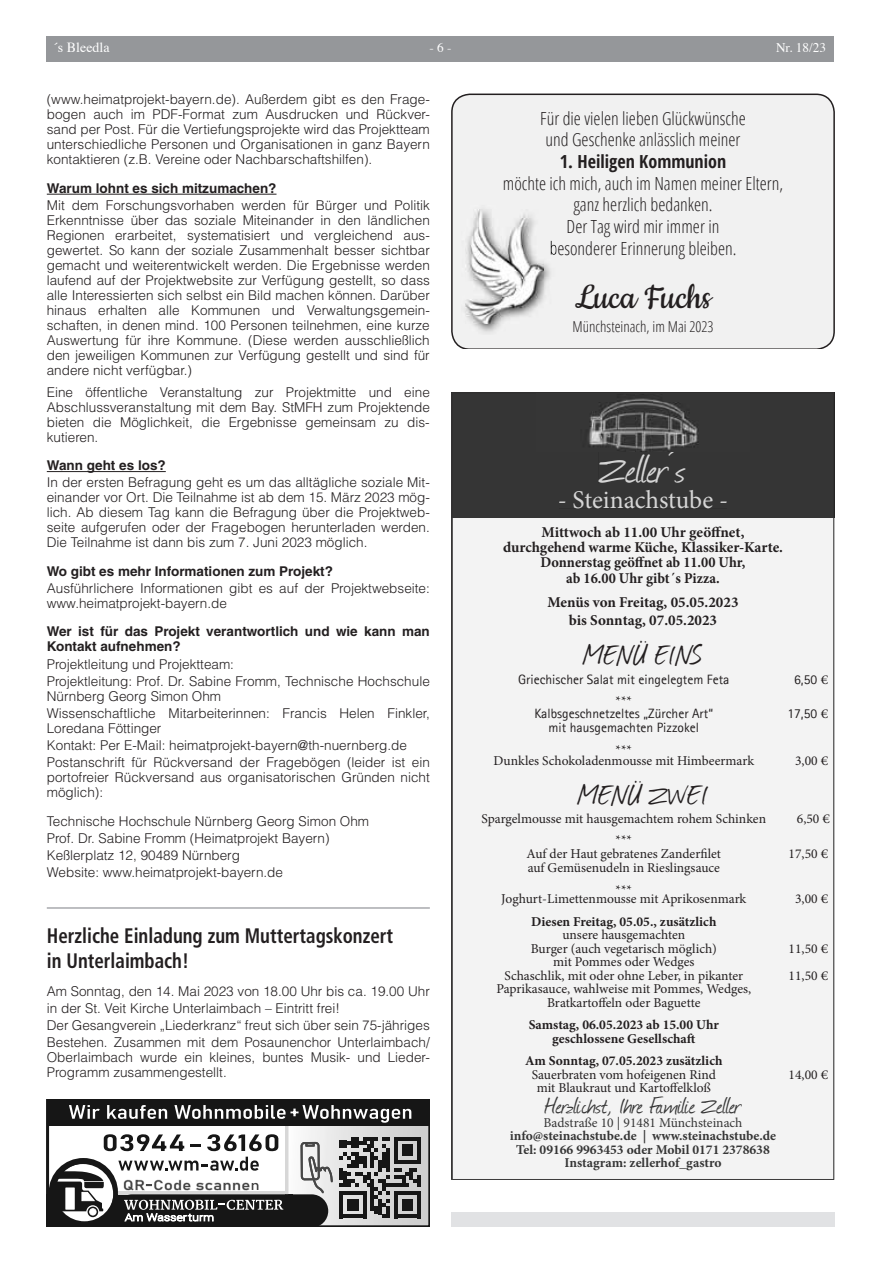
<style>
.page{position:relative;width:881px;height:1263px;background:#fff}
.page>*{position:absolute;margin:0;border:0;box-sizing:border-box;transform-origin:0 0}
.t1{font:46.65px "Journal";letter-spacing:-.025em;color:#d6d6d6}
.t2{font:40.65px "Cookie";color:#231f20}
.t3{font:33px "Journal";color:#231f20}
.t4{font:27px "Journal";letter-spacing:-.005em;color:#363636}
.t5{font:25.5px "Minion Pro";letter-spacing:-.005em;color:#d6d6d6}
.t6{font:700 condensed 21px/25.2px "Frutiger LT";color:#231f20;scale:.9 1}
.t7{font:300 condensed 18px/21.6px "Open Sans";color:#231f20}
.t8{font:700 condensed 18px "Open Sans";color:#231f20}
.t9{font:700 15px/15px "Minion Pro";color:#231f20;text-align:center}
.t10{font:300 condensed 15px "Open Sans";color:#231f20}
.t11{font:13.95px "Times";color:#fff}
.t12{font:300 13.5px/15px "Helvetica LT";color:#231f20}
.t13{font:13.5px/13.5px "Minion Pro";color:#231f20;text-align:center}
.t14{font:700 13.5px/15px "Helvetica LT";color:#231f20}
.t15{font:700 13.5px/13.5px "Minion Pro";color:#231f20;text-align:center}
.t16{font:700 13.5px/13.5px "Minion Pro";color:#363636;text-align:center}
.t17{font:13.5px "Agfa Rotis Sans Serif";color:#231f20}
.t18{font:13.5px "Minion Pro";color:#363636}
.t19{font:13.2px "Times";color:#fff}
.s1{font-family:"Minion Pro"}
</style>
<div class="page">
<div style="left:47px;top:36px;width:786px;height:26px;background:#95979a"></div>
<hr style="left:47px;top:194px;width:229px;height:1px;background:#231f20">
<hr style="left:47px;top:471px;width:119px;height:1px;background:#231f20">
<hr style="left:47px;top:907px;width:382px;height:2px;background:#a8a9ad">
<svg style="left:451px;top:392px;width:382px;height:788px;fill:#f3f3f3"></svg>
<div style="left:544px;top:1096px;width:197px;height:20px;background:#f3f3f3"></div>
<div style="left:543px;top:1116px;width:199px;height:14px;background:#f3f3f3"></div>
<div style="left:510px;top:1130px;width:265px;height:13px;background:#f3f3f3"></div>
<div style="left:516px;top:1144px;width:253px;height:10px;background:#f3f3f3"></div>
<div style="left:565px;top:1158px;width:155px;height:12px;background:#f3f3f3"></div>
<svg style="left:47px;top:1100px;width:382px;height:127px"></svg>
<div style="left:116px;top:1194px;width:212px;height:33px;background:#161616;border-radius:17px"></div>
<svg style="left:56px;top:1100px;width:373px;height:126px"></svg>
<div style="left:451px;top:94px;width:382px;height:254px;background:#f1f1f1"></div>
<img style="left:461px;top:205px;width:94px;height:130px">
<img style="left:550px;top:241px;width:5px;height:18px">
<img style="left:465px;top:210px;width:78px;height:113px">
<div style="left:451px;top:1212px;width:382px;height:15px;background:#e1e2e4"></div>
<p class="t11" style="left:53px;top:34px;width:58px">´s Bleedla</p>
<p class="t19" style="left:429px;top:35px;width:24px">- 6 -</p>
<p class="t19" style="left:775px;top:35px;width:52px">Nr. 18/23</p>
<p class="t12" style="left:47px;top:92px;width:384px;text-align:justify">(www.heimatprojekt-bayern.de). Außerdem gibt es den Frage&shy;bogen auch im PDF-Format zum Ausdrucken und Rückver&shy;sand per Post. Für die Vertiefungsprojekte wird das Projektteam unterschiedliche Personen und Organisationen in ganz Bayern kontaktieren (z.B. Vereine oder Nachbarschaftshilfen).</p>
<p class="t14" style="left:47px;top:180px;width:231px">Warum lohnt es sich mitzumachen?</p>
<p class="t12" style="left:47px;top:198px;width:384px;text-align:justify">Mit dem Forschungsvorhaben werden für Bürger und Politik Erkenntnisse über das soziale Miteinander in den ländlichen Regionen erarbeitet, systematisiert und vergleichend aus&shy;gewertet. So kann der soziale Zusammenhalt besser sichtbar gemacht und weiterentwickelt werden. Die Ergebnisse werden laufend auf der Projektwebsite zur Verfügung gestellt, so dass alle Interessierten sich selbst ein Bild machen können. Darüber hinaus erhalten alle Kommunen und Verwaltungsgemein&shy;schaften, in denen mind. 100 Personen teilnehmen, eine kurze Auswertung für ihre Kommune. (Diese werden ausschließlich den jeweiligen Kommunen zur Verfügung gestellt und sind für andere nicht verfügbar.)</p>
<p class="t12" style="left:47px;top:384px;width:384px;text-align:justify">Eine öffentliche Veranstaltung zur Projektmitte und eine Abschlussveranstaltung mit dem Bay. StMFH zum Projektende bieten die Möglichkeit, die Ergebnisse gemeinsam zu dis&shy;kutieren.</p>
<p class="t14" style="left:47px;top:458px;width:120px">Wann geht es los?</p>
<p class="t12" style="left:47px;top:475px;width:384px;text-align:justify">In der ersten Befragung geht es um das alltägliche soziale Mit&shy;einander vor Ort. Die Teilnahme ist ab dem 15. März 2023 mög&shy;lich. Ab diesem Tag kann die Befragung über die Projektweb&shy;seite aufgerufen oder der Fragebogen herunterladen werden.<br>Die Teilnahme ist dann bis zum 7. Juni 2023 möglich.</p>
<p class="t14" style="left:47px;top:563px;width:287px">Wo gibt es mehr Informationen zum Projekt?</p>
<p class="t12" style="left:47px;top:580px;width:384px">Ausführlichere Informationen gibt es auf der Projektwebseite: www.heimatprojekt-bayern.de</p>
<p class="t14" style="left:47px;top:624px;width:384px">Wer ist für das Projekt verantwortlich und wie kann man<br>Kontakt aufnehmen?</p>
<p class="t12" style="left:47px;top:655px;width:384px;line-height:17.1px">Projektleitung und Projektteam:<br>Projektleitung: Prof. Dr. Sabine Fromm, Technische Hochschule</p>
<p class="t12" style="left:47px;top:687px;width:384px;line-height:17.1px">Nürnberg Georg Simon Ohm<br>Wissenschaftliche Mitarbeiterinnen: Francis Helen Finkler,</p>
<p class="t12" style="left:47px;top:719px;width:384px;line-height:17.1px">Loredana Föttinger<br>Kontakt: Per E-Mail: heimatprojekt-bayern@th-nuernberg.de<br>Postanschrift für Rückversand der Fragebögen (leider ist ein</p>
<p class="t12" style="left:47px;top:770px;width:384px">portofreier Rückversand aus organisatorischen Gründen nicht möglich):</p>
<p class="t12" style="left:47px;top:812px;width:324px;line-height:17.1px">Technische Hochschule Nürnberg Georg Simon Ohm Prof. Dr. Sabine Fromm (Heimatprojekt Bayern)<br>Keßlerplatz 12, 90489 Nürnberg<br>Website: www.heimatprojekt-bayern.de</p>
<h3 class="t6" style="left:47px;top:923px;width:386px">Herzliche Einladung zum Muttertagskonzert in Unterlaimbach!</h3>
<p class="t12" style="left:47px;top:982px;width:384px;line-height:17.1px">Am Sonntag, den 14. Mai 2023 von 18.00 Uhr bis ca. 19.00 Uhr in der St. Veit Kirche Unterlaimbach – Eintritt frei!<br>Der Gesangverein „Liederkranz“ freut sich über sein 75-jähriges Bestehen. Zusammen mit dem Posaunenchor Unterlaimbach/</p>
<p class="t12" style="left:47px;top:1050px;width:384px">Oberlaimbach wurde ein kleines, buntes Musik- und Lieder-<br>Programm zusammengestellt.</p>
<h3 class="t7" style="left:540px;top:107px;width:207px">Für die vielen lieben Glückwünsche und Geschenke anlässlich meiner</h3>
<h3 class="t8" style="left:559px;top:149px;width:168px">1. Heiligen Kommunion</h3>
<h3 class="t7" style="left:502px;top:172px;width:282px;text-align:center">möchte ich mich, auch im Namen meiner Eltern, ganz herzlich bedanken.<br>Der Tag wird mir immer in<br>besonderer Erinnerung bleiben.</h3>
<h2 class="t2" style="left:574px;top:276px;width:138px">Luca Fuchs</h2>
<p class="t10" style="left:572px;top:316px;width:142px">Münchsteinach, im Mai 2023</p>
<h1 class="t1" style="left:600px;top:438px;width:87px">Zeller´s</h1>
<h3 class="t5" style="left:557px;top:483px;width:172px">- Steinachstube -</h3>
<p class="t9" style="left:503px;top:525px;width:281px">Mittwoch ab 11.00 Uhr geöffnet, durchgehend warme Küche, Klassiker-Karte.<br>Donnerstag geöffnet ab 11.00 Uhr,<br>ab 16.00 Uhr gibt´s Pizza.</p>
<p class="t9" style="left:547px;top:592px;width:192px;line-height:18px">Menüs von Freitag, 05.05.2023 bis Sonntag, 07.05.2023</p>
<h3 class="t3" style="left:583px;top:633px;width:120px">MENÜ EINS</h3>
<p class="t17" style="left:518px;top:671px;width:213px">Griechischer Salat mit eingelegtem Feta</p>
<p class="t17" style="left:793px;top:671px;width:36px">6,50 <span class="s1">€</span></p>
<p class="t13" style="left:615px;top:694px;width:18px">***</p>
<p class="t17" style="left:534px;top:706px;width:180px">Kalbsgeschnetzeltes „Zürcher Art“</p>
<p class="t17" style="left:787px;top:706px;width:43px">17,50 <span class="s1">€</span></p>
<p class="t17" style="left:548px;top:719px;width:152px">mit hausgemachten Pizzokel</p>
<p class="t13" style="left:493px;top:745px;width:262px;line-height:10.5px">***<br>Dunkles Schokoladenmousse mit Himbeermark</p>
<p class="t13" style="left:794px;top:754px;width:35px">3,00 €</p>
<h3 class="t3" style="left:578px;top:772px;width:130px">MENÜ ZWEI</h3>
<p class="t13" style="left:481px;top:812px;width:286px">Spargelmousse mit hausgemachtem rohem Schinken</p>
<p class="t13" style="left:796px;top:812px;width:35px">6,50 €</p>
<p class="t13" style="left:526px;top:833px;width:196px">***<br>Auf der Haut gebratenes Zanderfilet</p>
<p class="t13" style="left:788px;top:847px;width:41px">17,50 €</p>
<p class="t13" style="left:527px;top:856px;width:194px;line-height:22.5px">auf Gemüsenudeln in Rieslingsauce ***</p>
<p class="t13" style="left:501px;top:892px;width:246px">Joghurt-Limettenmousse mit Aprikosenmark</p>
<p class="t13" style="left:794px;top:892px;width:35px">3,00 €</p>
<p class="t15" style="left:531px;top:914px;width:187px">Diesen Freitag, 05.05., zusätzlich</p>
<p class="t13" style="left:530px;top:928px;width:187px">unsere hausgemachten<br>Burger (auch vegetarisch möglich)</p>
<p class="t13" style="left:788px;top:942px;width:41px">11,50 €</p>
<p class="t13" style="left:504px;top:955px;width:240px">mit Pommes oder Wedges<br>Schaschlik, mit oder ohne Leber, in pikanter</p>
<p class="t13" style="left:788px;top:969px;width:41px">11,50 €</p>
<p class="t13" style="left:496px;top:982px;width:256px">Paprikasauce, wahlweise mit Pommes, Wedges,<br>Bratkartoffeln oder Baguette</p>
<p class="t15" style="left:528px;top:1018px;width:192px">Samstag, 06.05.2023 ab 15.00 Uhr geschlossene Gesellschaft</p>
<p class="t15" style="left:525px;top:1054px;width:199px">Am Sonntag, 07.05.2023 zusätzlich</p>
<p class="t13" style="left:531px;top:1068px;width:185px">Sauerbraten vom hofeigenen Rind</p>
<p class="t13" style="left:788px;top:1068px;width:41px">14,00 €</p>
<p class="t13" style="left:536px;top:1081px;width:176px">mit Blaukraut und Kartoffelkloß</p>
<h3 class="t4" style="left:545px;top:1087px;width:197px">Herzlichst, Ihre Familie Zeller</h3>
<p class="t18" style="left:543px;top:1113px;width:200px">Badstraße 10 | 91481 Münchsteinach</p>
<p class="t16" style="left:509px;top:1129px;width:268px">info@steinachstube.de | www.steinachstube.de<br>Tel: 09166 9963453 oder Mobil 0171 2378638<br>Instagram: zellerhof_gastro</p>
</div>
